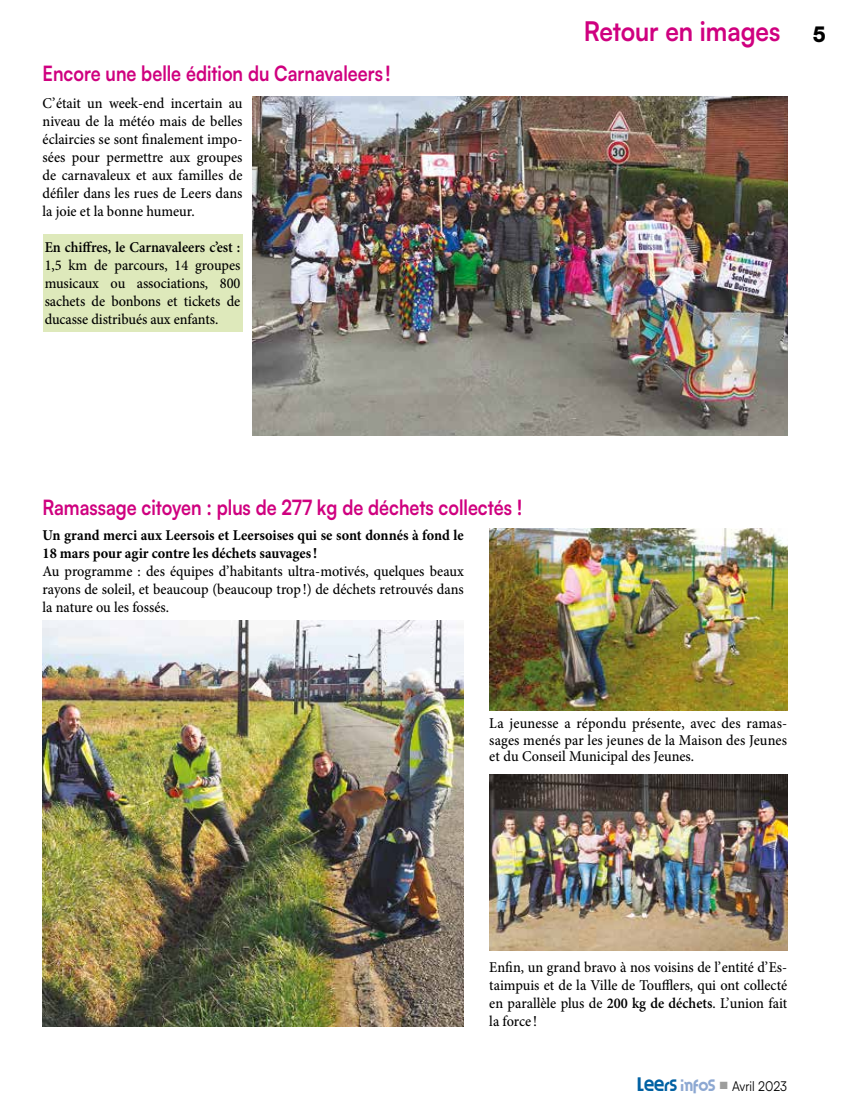
<style>
.page{position:relative;width:851px;height:1106px;background:#fff}
.page>*{position:absolute;margin:0;border:0;box-sizing:border-box;transform-origin:0 0}
.t1{font:700 27px "Satoshi";color:#cf007f;scale:.9 1}
.t2{font:700 21px "Satoshi";color:#cf007f;scale:.85 1}
.t3{font:500 15px/18px "Minion Pro";color:#000;text-align:justify;scale:.95 1}
.t4{font:700 15px/18px "Minion Pro";color:#000;scale:.95 1}
.t5{font:600 15px "Minion Pro";letter-spacing:-.005em;color:#000;scale:.95 1}
.t6{font:13.5px "Satoshi";color:#000;scale:.9 1}
.s1{font-weight:900;font-size:21px;color:#000}
.s2{font-weight:600}
.s3{font-family:"ZESSTYPE GRAFIKA";font-size:16.5px;color:#0061a3}
.s4{font-family:"ZESSTYPE GRAFIKA";font-size:16.5px;color:#8da8d2}
.s5{color:#9d9d9c}
</style>
<div class="page">
<div style="left:43px;top:234px;width:199px;height:98px;background:#dee9bb"></div>
<img style="left:252px;top:97px;width:535px;height:338px">
<img style="left:43px;top:620px;width:420px;height:406px">
<img style="left:489px;top:528px;width:298px;height:182px">
<img style="left:489px;top:774px;width:298px;height:176px">
<h2 class="t2" style="left:43px;top:58px;width:411px">Encore une belle édition du Carnavaleers !</h2>
<p class="t3" style="left:43px;top:94px;width:212px">C’était un week-end incertain au niveau de la météo mais de belles éclaircies se sont finalement impo&shy;sées pour permettre aux groupes de carnavaleux et aux familles de défiler dans les rues de Leers dans la joie et la bonne humeur.</p>
<p class="t5" style="left:45px;top:237px;width:207px">En chiffres, le Carnavaleers c’est :</p>
<p class="t3" style="left:45px;top:256px;width:207px">1,5 km de parcours, 14 groupes musicaux ou associations, 800 sachets de bonbons et tickets de ducasse distribués aux enfants.</p>
<h1 class="t1" style="left:583px;top:12px;width:270px">Retour en images <span class="s1">5</span></h1>
<h2 class="t2" style="left:43px;top:492px;width:566px">Ramassage citoyen : plus de 277 kg de déchets collectés !</h2>
<p class="t4" style="left:43px;top:526px;width:445px">Un grand merci aux Leersois et Leersoises qui se sont donnés à fond le<br>18 mars pour agir contre les déchets sauvages!</p>
<p class="t3" style="left:43px;top:562px;width:445px">Au programme : des équipes d’habitants ultra-motivés, quelques beaux rayons de soleil, et beaucoup (beaucoup trop!) de déchets retrouvés dans la nature ou les fossés.</p>
<p class="t3" style="left:489px;top:715px;width:315px;line-height:16.5px">La jeunesse a répondu présente, avec des ramas&shy;sages menés par les jeunes de la Maison des Jeunes et du Conseil Municipal des Jeunes.</p>
<p class="t3" style="left:489px;top:958px;width:315px">Enfin, un grand bravo à nos voisins de l’entité d’Es&shy;taimpuis et de la Ville de Toufflers, qui ont collecté en parallèle plus de <span class="s2">200 kg de déchets</span>. L’union fait la force !</p>
<p class="t6" style="left:637px;top:1077px;width:168px"><span class="s3">Leers</span> <span class="s4">infos</span> <span class="s5">■</span> Avril 2023</p>
</div>
